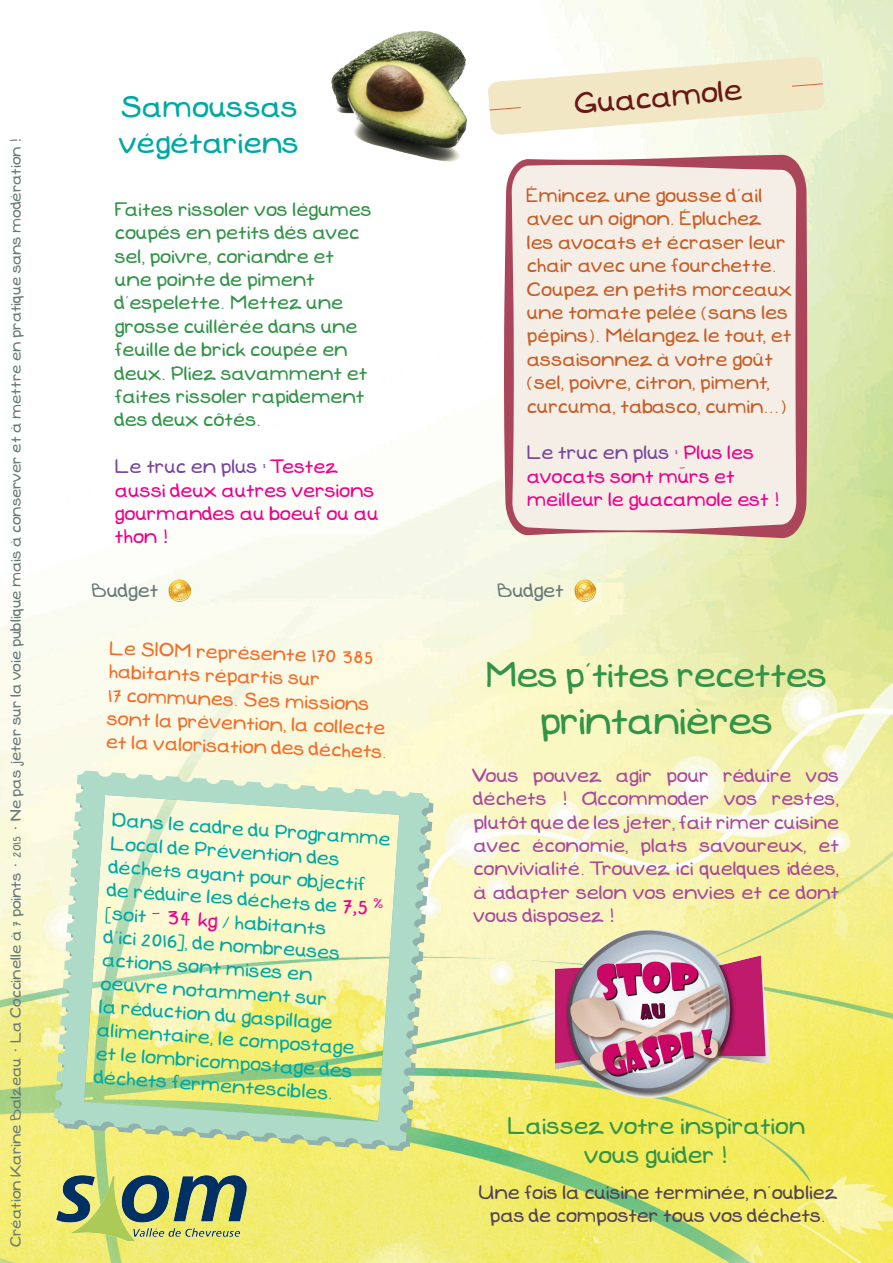
<style>
.page{position:relative;width:893px;height:1263px;background:#fff}
.page>*{position:absolute;margin:0;border:0;box-sizing:border-box;transform-origin:0 0}
.t1{font:39px "What Do We Do All Day";letter-spacing:-.02em;color:#319447}
.t2{font:36px "What Do We Do All Day";letter-spacing:-.02em;color:#319447}
.t3{font:30px "What Do We Do All Day";color:#00a9a3}
.t4{font:30px "What Do We Do All Day";color:#681715}
.t5{font:27px "What Do We Do All Day";color:#ed028c}
.t6{font:24px "What Do We Do All Day";color:#319447}
.t7{font:19.5px/23.4px "What Do We Do All Day";color:#00a9a3}
.t8{font:19.5px/23.4px "What Do We Do All Day";color:#c65e27}
.t9{font:19.5px/23.4px "What Do We Do All Day";color:#319447}
.t10{font:19.5px/23.4px "What Do We Do All Day";color:#aa499b;text-align:justify}
.t11{font:19.5px/23.4px "What Do We Do All Day";color:#ed028c}
.t12{font:19.5px/23.4px "What Do We Do All Day";color:#f36e2a}
.t13{font:19.5px/23.4px "What Do We Do All Day";color:#534157;text-align:center}
.t14{font:19.5px "What Do We Do All Day";color:#697a78}
.t15{font:15px "What Do We Do All Day";color:#697a78}
.s1{color:#79479c}
.s2{font-size:24px}
.s3{font-size:27px;color:#ed028c}
.s4{color:#ed028c}
</style>
<div class="page">
<img style="left:0;top:0;width:893px;height:1263px">
<svg style="left:504px;top:155px;width:303px;height:383px;background:#edded9"></svg>
<svg style="left:488px;top:56px;width:337px;height:79px;background:#f3edd1"></svg>
<img style="left:574px;top:580px;width:22px;height:22px">
<img style="left:169px;top:580px;width:21px;height:22px">
<svg style="left:58px;top:775px;width:375px;height:376px;background:#eaea91"></svg>
<svg style="left:54px;top:770px;width:375px;height:376px;background:#deeab5"></svg>
<img style="left:555px;top:929px;width:214px;height:168px">
<img style="left:56px;top:1175px;width:190px;height:65px">
<img style="left:326px;top:26px;width:148px;height:140px">
<p class="t15" style="left:8px;top:1247px;width:1110px;rotate:-90deg">Création Karine Balzeau • La Coccinelle à 7 points • 2015 • Ne pas jeter sur la voie publique mais à conserver et à mettre en pratique sans modération !</p>
<p class="t3" style="left:120px;top:91px;width:179px">Samoussas</p>
<p class="t3" style="left:119px;top:127px;width:181px">végétariens</p>
<p class="t4" style="left:573px;top:89px;width:170px;rotate:-5deg">Guacamole</p>
<p class="t8" style="left:527px;top:184px;width:266px">Émincez une gousse d’ail avec un oignon. Épluchez les avocats et écraser leur chair avec une fourchette.<br>Coupez en petits morceaux une tomate pelée (sans les pépins). Mélangez le tout, et assaisonnez à votre goût (sel, poivre, citron, piment, curcuma, tabasco, cumin...)</p>
<p class="t11" style="left:527px;top:442px;width:254px"><span class="s1">Le truc en plus :</span> Plus les avocats sont murs et meilleur le guacamole est !</p>
<p class="t9" style="left:115px;top:198px;width:258px">Faites rissoler vos légumes coupés en petits dés avec sel, poivre, coriandre et une pointe de piment d’espelette. Mettez une grosse cuillèrée dans une feuille de brick coupée en deux. Pliez savamment et faites rissoler rapidement des deux côtés.</p>
<p class="t11" style="left:115px;top:455px;width:265px"><span class="s1">Le truc en plus :</span> Testez aussi deux autres versions gourmandes au boeuf ou au thon !</p>
<p class="t11" style="left:679px;top:457px;width:8px">-</p>
<p class="t14" style="left:91px;top:580px;width:69px">Budget</p>
<p class="t14" style="left:497px;top:580px;width:69px">Budget</p>
<p class="t12" style="left:110px;top:637px;width:265px;rotate:2deg">Le SIOM représente <span class="s2">170 385 </span>habitants répartis sur</p>
<p class="t12" style="left:108px;top:684px;width:283px;rotate:2deg"><span class="s2">17</span> communes. Ses missions sont la prévention, la collecte et la valorisation des déchets.</p>
<p class="t7" style="left:113px;top:808px;width:281px;rotate:4deg">Dans le cadre du Programme<br>Local de Prévention des déchets ayant pour objectif</p>
<p class="t7" style="left:108px;top:878px;width:232px;rotate:4deg">de réduire les déchets de</p>
<p class="t7" style="left:106px;top:902px;width:223px;rotate:4deg">[soit <span class="s3">- 34</span> <span class="s4">kg</span> / habitants</p>
<p class="t5" style="left:343px;top:890px;width:49px;rotate:4deg">7,5%</p>
<p class="t7" style="left:105px;top:925px;width:259px;rotate:4deg">d’ici <span class="s2">2016</span>], de nombreuses actions sont mises en oeuvre notamment sur<br>la réduction du gaspillage alimentaire, le compostage et le lombricompostage des déchets fermentescibles.</p>
<p class="t2" style="left:486px;top:656px;width:343px">Mes p’tites recettes</p>
<p class="t1" style="left:540px;top:701px;width:235px">printanières</p>
<p class="t10" style="left:473px;top:764px;width:367px">Vous pouvez agir pour réduire vos déchets ! Accommoder vos restes, plutôt que de les jeter, fait rimer cuisine avec économie, plats savoureux, et convivialité. Trouvez ici quelques idées, à adapter selon vos envies et ce dont vous disposez !</p>
<p class="t6" style="left:507px;top:1113px;width:299px">Laissez votre inspiration</p>
<p class="t6" style="left:584px;top:1142px;width:145px">vous guider !</p>
<p class="t13" style="left:479px;top:1181px;width:360px">Une fois la cuisine terminée, n’oubliez pas de composter tous vos déchets.</p>
</div>
